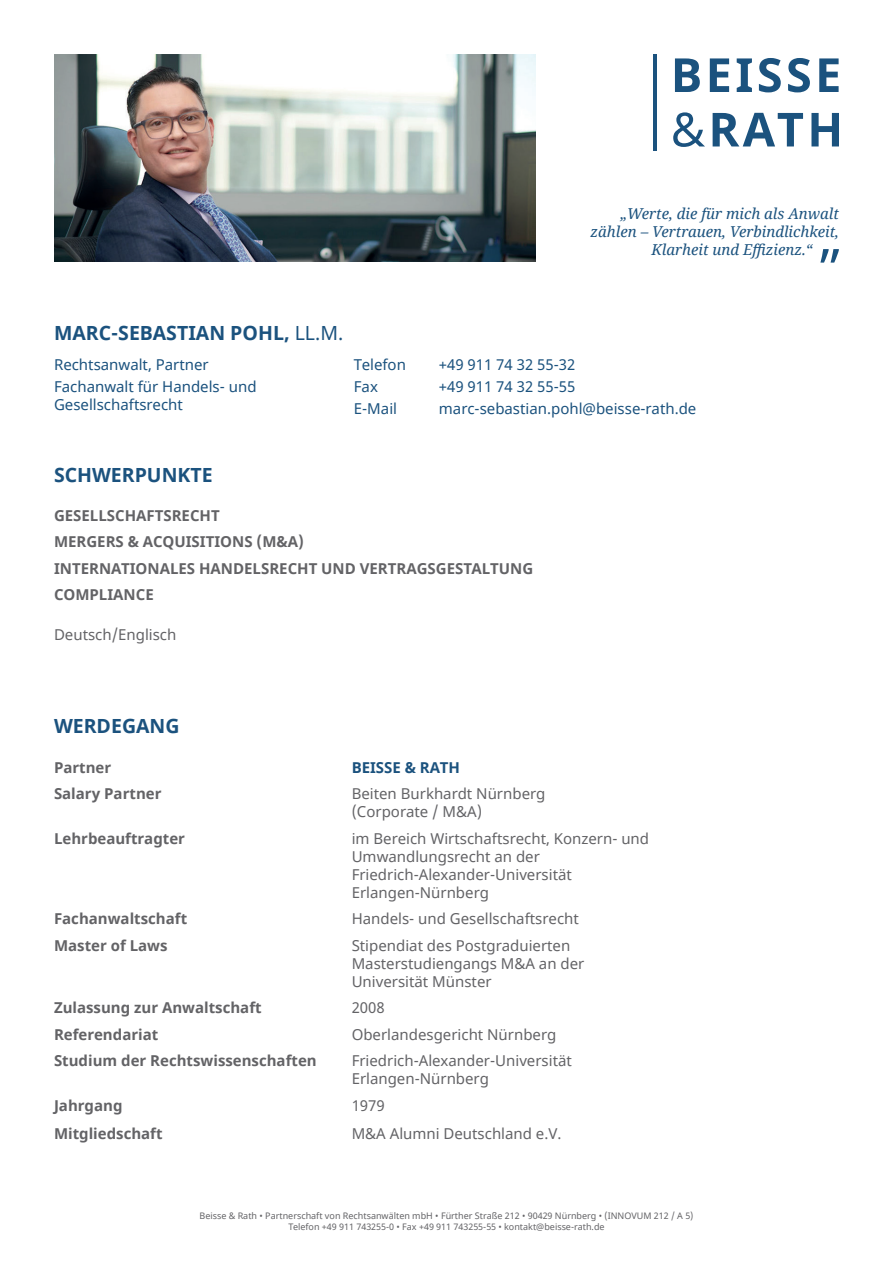
<style>
.page{position:relative;width:893px;height:1263px;background:#fff}
.page>*{position:absolute;margin:0;border:0;box-sizing:border-box;transform-origin:0 0}
.t1{font:700 19.5px "Noto Sans";color:#1b527e}
.t2{font:15px/18px "Noto Sans";color:#636366}
.t3{font:700 15px/26.5px "Noto Sans";color:#636366}
.t4{font:15px/22.2px "Noto Sans";color:#1b527e}
.t5{font:italic 15px "Noto Serif";color:#1b527e}
.t6{font:700 15px "Noto Sans";color:#1b527e}
.t7{font:9px/10.8px "Noto Sans";color:#636366;text-align:center}
.s1{font-weight:400}
</style>
<div class="page">
<svg style="left:673px;top:112px;width:166px;height:35px"></svg>
<svg style="left:675px;top:58px;width:164px;height:34px"></svg>
<hr style="left:654px;top:54px;width:3px;height:96px;background:#1b527e">
<img style="left:54px;top:54px;width:481px;height:208px">
<svg style="left:820px;top:249px;width:19px;height:14px"></svg>
<p class="t5" style="left:620px;top:203px;width:220px">„Werte, die für mich als Anwalt</p>
<p class="t5" style="left:591px;top:221px;width:250px">zählen – Vertrauen, Verbindlichkeit,</p>
<p class="t5" style="left:651px;top:239px;width:163px">Klarheit und Effizienz.“</p>
<h1 class="t1" style="left:54px;top:319px;width:291px">MARC-SEBASTIAN POHL, <span class="s1">LL.M.</span></h1>
<p class="t4" style="left:54px;top:354px;width:204px">Rechtsanwalt, Partner<br>Fachanwalt für Handels- und</p>
<p class="t4" style="left:54px;top:394px;width:130px">Gesellschaftsrecht</p>
<p class="t4" style="left:354px;top:354px;width:54px">Telefon</p>
<p class="t4" style="left:439px;top:354px;width:138px">+49 911 74 32 55-32</p>
<p class="t4" style="left:354px;top:376px;width:26px">Fax</p>
<p class="t4" style="left:439px;top:376px;width:138px">+49 911 74 32 55-55</p>
<p class="t4" style="left:354px;top:398px;width:45px">E-Mail</p>
<p class="t4" style="left:439px;top:398px;width:259px">marc-sebastian.pohl@beisse-rath.de</p>
<h1 class="t1" style="left:54px;top:461px;width:160px">SCHWERPUNKTE</h1>
<p class="t3" style="left:54px;top:502px;width:481px">GESELLSCHAFTSRECHT<br>MERGERS &amp; ACQUISITIONS (M&amp;A)<br>INTERNATIONALES HANDELSRECHT UND VERTRAGSGESTALTUNG<br>COMPLIANCE</p>
<p class="t2" style="left:54px;top:626px;width:124px">Deutsch/Englisch</p>
<h1 class="t1" style="left:54px;top:713px;width:127px">WERDEGANG</h1>
<p class="t3" style="left:54px;top:754px;width:59px">Partner</p>
<p class="t6" style="left:352px;top:757px;width:110px">BEISSE &amp; RATH</p>
<p class="t3" style="left:54px;top:781px;width:109px">Salary Partner</p>
<p class="t2" style="left:352px;top:785px;width:195px">Beiten Burkhardt Nürnberg (Corporate / M&amp;A)</p>
<p class="t3" style="left:54px;top:825px;width:133px">Lehrbeauftragter</p>
<p class="t2" style="left:352px;top:830px;width:299px">im Bereich Wirtschaftsrecht, Konzern- und<br>Umwandlungsrecht an der<br>Friedrich-Alexander-Universität<br>Erlangen-Nürnberg</p>
<p class="t3" style="left:54px;top:906px;width:135px">Fachanwaltschaft</p>
<p class="t2" style="left:352px;top:910px;width:229px">Handels- und Gesellschaftsrecht</p>
<p class="t3" style="left:54px;top:932px;width:115px">Master of Laws</p>
<p class="t2" style="left:352px;top:937px;width:234px">Stipendiat des Postgraduierten<br>Masterstudiengangs M&amp;A an der<br>Universität Münster</p>
<p class="t3" style="left:54px;top:995px;width:209px">Zulassung zur Anwaltschaft</p>
<p class="t2" style="left:352px;top:999px;width:35px">2008</p>
<p class="t3" style="left:54px;top:1021px;width:106px">Referendariat</p>
<p class="t2" style="left:352px;top:1026px;width:206px">Oberlandesgericht Nürnberg</p>
<p class="t3" style="left:54px;top:1048px;width:264px">Studium der Rechtswissenschaften</p>
<p class="t2" style="left:352px;top:1052px;width:222px">Friedrich-Alexander-Universität<br>Erlangen-Nürnberg</p>
<p class="t3" style="left:54px;top:1092px;width:70px">Jahrgang</p>
<p class="t2" style="left:352px;top:1097px;width:35px">1979</p>
<p class="t3" style="left:54px;top:1120px;width:110px">Mitgliedschaft</p>
<p class="t2" style="left:352px;top:1125px;width:211px">M&amp;A Alumni Deutschland e.V.</p>
<p class="t7" style="left:199px;top:1210px;width:495px">Beisse &amp; Rath • Partnerschaft von Rechtsanwälten mbH • Fürther Straße 212 • 90429 Nürnberg • (INNOVUM 212 / A 5)<br>Telefon +49 911 743255-0 • Fax +49 911 743255-55 • kontakt@beisse-rath.de</p>
</div>
